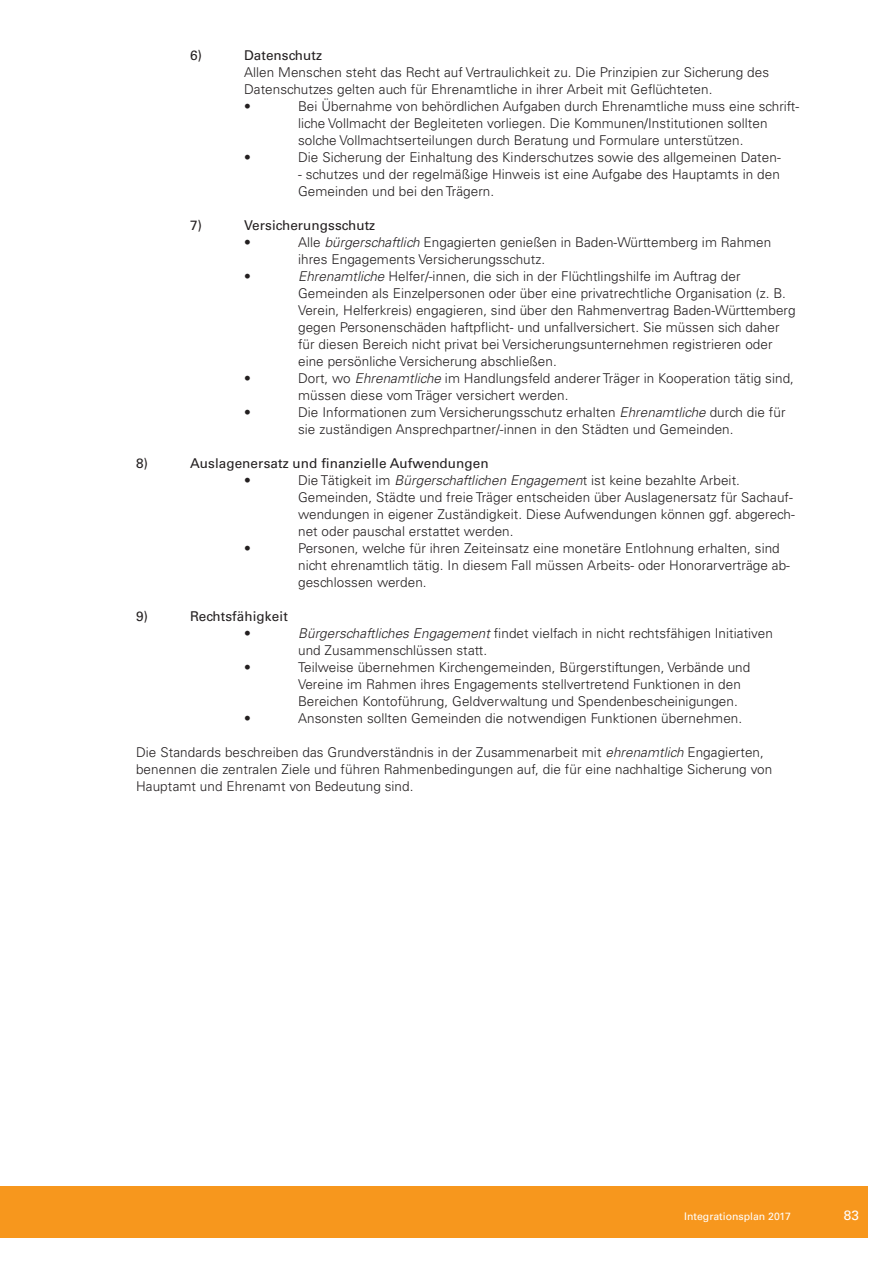
<style>
.page{position:relative;width:893px;height:1263px;background:#fff}
.page>*{position:absolute;margin:0;border:0;box-sizing:border-box;transform-origin:0 0}
.t1{font:300 13.5px/17px "Univers LT Std";letter-spacing:.005em;color:#231f20}
.t2{font:13.5px "Univers LT Std";letter-spacing:.005em;color:#231f20}
.t3{font:13.5px "Univers LT Std";color:#fff}
.t4{font:10.5px "Univers LT Std";color:#fff}
.s1{font-style:italic}
</style>
<div class="page">
<div style="left:0;top:1186px;width:867px;height:51px;background:#f7971d"></div>
<p class="t2" style="left:190px;top:47px;width:14px">6)</p>
<p class="t2" style="left:244px;top:47px;width:79px">Datenschutz</p>
<p class="t1" style="left:244px;top:63px;width:527px">Allen Menschen steht das Recht auf Vertraulichkeit zu. Die Prinzipien zur Sicherung des<br>Datenschutzes gelten auch für Ehrenamtliche in ihrer Arbeit mit Geflüchteten.<br>•</p>
<p class="t1" style="left:298px;top:97px;width:503px">Bei Übernahme von behördlichen Aufgaben durch Ehrenamtliche muss eine schrift&shy;liche Vollmacht der Begleiteten vorliegen. Die Kommunen/Institutionen sollten solche Vollmachtserteilungen durch Beratung und Formulare unterstützen.</p>
<p class="t1" style="left:244px;top:148px;width:8px">•</p>
<p class="t1" style="left:298px;top:148px;width:484px">Die Sicherung der Einhaltung des Kinderschutzes sowie des allgemeinen Daten-</p>
<p class="t1" style="left:298px;top:165px;width:483px">- schutzes und der regelmäßige Hinweis ist eine Aufgabe des Hauptamts in den<br>Gemeinden und bei den Trägern.</p>
<p class="t2" style="left:190px;top:217px;width:14px">7)</p>
<p class="t2" style="left:244px;top:217px;width:133px">Versicherungsschutz</p>
<p class="t1" style="left:244px;top:233px;width:8px">•</p>
<p class="t1" style="left:298px;top:233px;width:475px">Alle <span class="s1">bürgerschaftlich</span> Engagierten genießen in Baden-Württemberg im Rahmen ihres Engagements Versicherungsschutz.</p>
<p class="t1" style="left:244px;top:267px;width:8px">•</p>
<p class="t1" style="left:298px;top:267px;width:499px"><span class="s1">Ehrenamtliche</span> Helfer/-innen, die sich in der Flüchtlingshilfe im Auftrag der Gemeinden als Einzelpersonen oder über eine privatrechtliche Organisation (z. B.<br>Verein, Helferkreis) engagieren, sind über den Rahmenvertrag Baden-Württemberg gegen Personenschäden haftpflicht- und unfallversichert. Sie müssen sich daher für diesen Bereich nicht privat bei Versicherungsunternehmen registrieren oder eine persönliche Versicherung abschließen.</p>
<p class="t1" style="left:244px;top:369px;width:8px">•</p>
<p class="t1" style="left:298px;top:369px;width:497px">Dort, wo <span class="s1">Ehrenamtliche</span> im Handlungsfeld anderer Träger in Kooperation tätig sind, müssen diese vom Träger versichert werden.</p>
<p class="t1" style="left:244px;top:403px;width:8px">•</p>
<p class="t1" style="left:298px;top:403px;width:489px">Die Informationen zum Versicherungsschutz erhalten <span class="s1">Ehrenamtliche</span> durch die für sie zuständigen Ansprechpartner/-innen in den Städten und Gemeinden.</p>
<p class="t2" style="left:136px;top:455px;width:14px">8)</p>
<p class="t2" style="left:190px;top:455px;width:300px">Auslagenersatz und finanzielle Aufwendungen</p>
<p class="t1" style="left:244px;top:472px;width:8px">•</p>
<p class="t1" style="left:298px;top:472px;width:498px">Die Tätigkeit im <span class="s1">Bürgerschaftlichen Engagemen</span>t ist keine bezahlte Arbeit.<br>Gemeinden, Städte und freie Träger entscheiden über Auslagenersatz für Sachauf&shy;wendungen in eigener Zuständigkeit. Diese Aufwendungen können ggf. abgerech&shy;net oder pauschal erstattet werden.</p>
<p class="t1" style="left:244px;top:540px;width:8px">•</p>
<p class="t1" style="left:298px;top:540px;width:493px">Personen, welche für ihren Zeiteinsatz eine monetäre Entlohnung erhalten, sind nicht ehrenamtlich tätig. In diesem Fall müssen Arbeits- oder Honorarverträge ab&shy;geschlossen werden.</p>
<p class="t2" style="left:136px;top:608px;width:14px">9)</p>
<p class="t2" style="left:190px;top:608px;width:99px">Rechtsfähigkeit</p>
<p class="t1" style="left:244px;top:625px;width:8px">•</p>
<p class="t1" style="left:298px;top:625px;width:476px"><span class="s1">Bürgerschaftliches Engagement</span> findet vielfach in nicht rechtsfähigen Initiativen und Zusammenschlüssen statt.</p>
<p class="t1" style="left:244px;top:659px;width:8px">•</p>
<p class="t1" style="left:298px;top:659px;width:454px">Teilweise übernehmen Kirchengemeinden, Bürgerstiftungen, Verbände und<br>Vereine im Rahmen ihres Engagements stellvertretend Funktionen in den<br>Bereichen Kontoführung, Geldverwaltung und Spendenbescheinigungen.</p>
<p class="t1" style="left:244px;top:710px;width:8px">•</p>
<p class="t1" style="left:298px;top:710px;width:446px">Ansonsten sollten Gemeinden die notwendigen Funktionen übernehmen.</p>
<p class="t1" style="left:136px;top:744px;width:638px">Die Standards beschreiben das Grundverständnis in der Zusammenarbeit mit <span class="s1">ehrenamtlich</span> Engagierten, benennen die zentralen Ziele und führen Rahmenbedingungen auf, die für eine nachhaltige Sicherung von<br>Hauptamt und Ehrenamt von Bedeutung sind.</p>
<p class="t4" style="left:684px;top:1210px;width:108px">Integrationsplan 2017</p>
<p class="t3" style="left:844px;top:1208px;width:17px">83</p>
</div>
